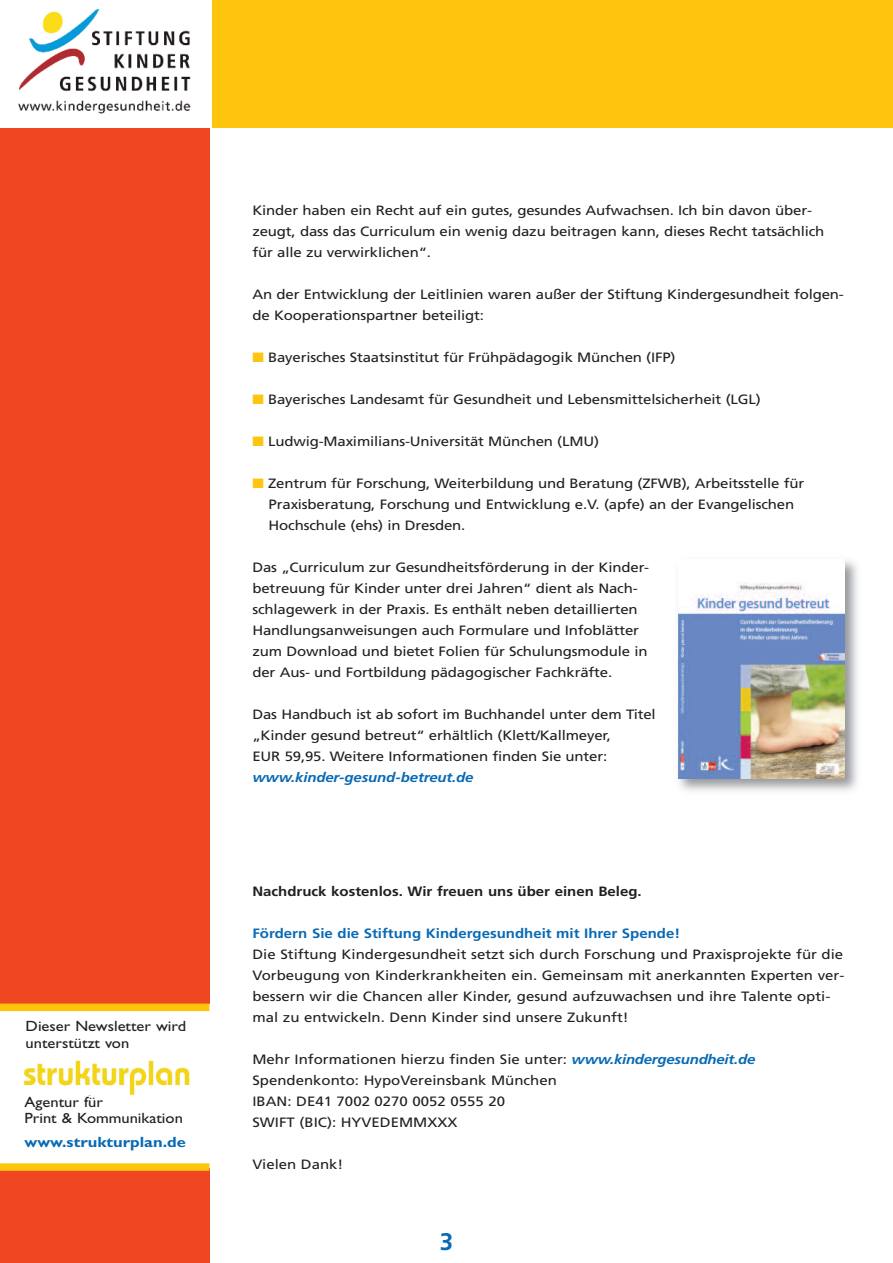
<style>
.page{position:relative;width:893px;height:1263px;background:#fff}
.page>*{position:absolute;margin:0;border:0;box-sizing:border-box;transform-origin:0 0}
.t1{font:700 24px "Frutiger";color:#086ab5}
.t2{font:14.85px/16.5px "Gill Sans";color:#231f20;scale:1.11 1}
.t3{font:700 14.85px "Gill Sans";color:#086ab5;scale:1.11 1}
.t4{font:13.5px/21px "Frutiger";letter-spacing:-.01em;color:#231f20;scale:1.11 1}
.t5{font:700 13.5px "Frutiger";color:#086ab5;scale:1.11 1}
.t6{font:700 13.5px "Frutiger";color:#231f20;scale:1.11 1}
.t7{font:italic 700 13.5px "Frutiger";letter-spacing:-.01em;color:#086ab5;scale:1.11 1}
.s1{color:#fec40e}
.s2{font-weight:700;font-style:italic;color:#086ab5}
</style>
<div class="page">
<div style="left:212px;top:0;width:681px;height:128px;background:#fec40e"></div>
<div style="left:0;top:128px;width:209px;height:1135px;background:#ef4722"></div>
<img style="left:18px;top:9px;width:173px;height:105px">
<div style="left:0;top:1004px;width:217px;height:164px;background:#fff"></div>
<div style="left:0;top:1003px;width:209px;height:8px;background:#fec40e"></div>
<div style="left:0;top:1163px;width:209px;height:8px;background:#fec40e"></div>
<img style="left:23px;top:1060px;width:167px;height:35px">
<img style="left:678px;top:560px;width:180px;height:231px">
<img style="left:679px;top:560px;width:166px;height:218px">
<p class="t2" style="left:26px;top:1019px;width:146px">Dieser Newsletter wird unterstützt von</p>
<p class="t2" style="left:25px;top:1095px;width:144px">Agentur für<br>Print &amp; Kommunikation</p>
<p class="t3" style="left:25px;top:1136px;width:147px">www.strukturplan.de</p>
<p class="t4" style="left:252px;top:201px;width:517px">Kinder haben ein Recht auf ein gutes, gesundes Aufwachsen. Ich bin davon über&shy;zeugt, dass das Curriculum ein wenig dazu beitragen kann, dieses Recht tatsächlich für alle zu verwirklichen“.</p>
<p class="t4" style="left:252px;top:285px;width:534px">An der Entwicklung der Leitlinien waren außer der Stiftung Kindergesundheit folgen&shy;de Kooperationspartner beteiligt:</p>
<p class="t4" style="left:252px;top:348px;width:383px"><span class="s1">■</span> Bayerisches Staatsinstitut für Frühpädagogik München (IFP)</p>
<p class="t4" style="left:252px;top:390px;width:459px"><span class="s1">■</span> Bayerisches Landesamt für Gesundheit und Lebensmittelsicherheit (LGL)</p>
<p class="t4" style="left:252px;top:432px;width:314px"><span class="s1">■</span> Ludwig-Maximilians-Universität München (LMU)</p>
<p class="t4" style="left:269px;top:474px;width:484px;text-indent:-16px"><span class="s1">■</span> Zentrum für Forschung, Weiterbildung und Beratung (ZFWB), Arbeitsstelle für<br>Praxisberatung, Forschung und Entwicklung e.V. (apfe) an der Evangelischen<br>Hochschule (ehs) in Dresden.</p>
<p class="t4" style="left:252px;top:558px;width:359px">Das „Curriculum zur Gesundheitsförderung in der Kinder&shy;betreuung für Kinder unter drei Jahren“ dient als Nach&shy;schlagewerk in der Praxis. Es enthält neben detaillierten Handlungsanweisungen auch Formulare und Infoblätter zum Download und bietet Folien für Schulungsmodule in der Aus- und Fortbildung pädagogischer Fachkräfte.</p>
<p class="t4" style="left:252px;top:705px;width:365px">Das Handbuch ist ab sofort im Buchhandel unter dem Titel „Kinder gesund betreut“ erhältlich (Klett/Kallmeyer,<br>EUR 59,95. Weitere Informationen finden Sie unter:</p>
<p class="t7" style="left:252px;top:772px;width:201px">www.kinder-gesund-betreut.de</p>
<p class="t6" style="left:252px;top:886px;width:352px">Nachdruck kostenlos. Wir freuen uns über einen Beleg.</p>
<p class="t5" style="left:252px;top:928px;width:387px">Fördern Sie die Stiftung Kindergesundheit mit Ihrer Spende!</p>
<p class="t4" style="left:252px;top:945px;width:535px">Die Stiftung Kindergesundheit setzt sich durch Forschung und Praxisprojekte für die Vorbeugung von Kinderkrankheiten ein. Gemeinsam mit anerkannten Experten ver&shy;bessern wir die Chancen aller Kinder, gesund aufzuwachsen und ihre Talente opti&shy;mal zu entwickeln. Denn Kinder sind unsere Zukunft!</p>
<p class="t4" style="left:252px;top:1050px;width:454px">Mehr Informationen hierzu finden Sie unter: <span class="s2">www.kindergesundheit.de </span>Spendenkonto: HypoVereinsbank München<br>IBAN: DE41 7002 0270 0052 0555 20<br>SWIFT (BIC): HYVEDEMMXXX</p>
<p class="t4" style="left:252px;top:1155px;width:83px">Vielen Dank!</p>
<h1 class="t1" style="left:440px;top:1232px;width:15px">3</h1>
</div>
